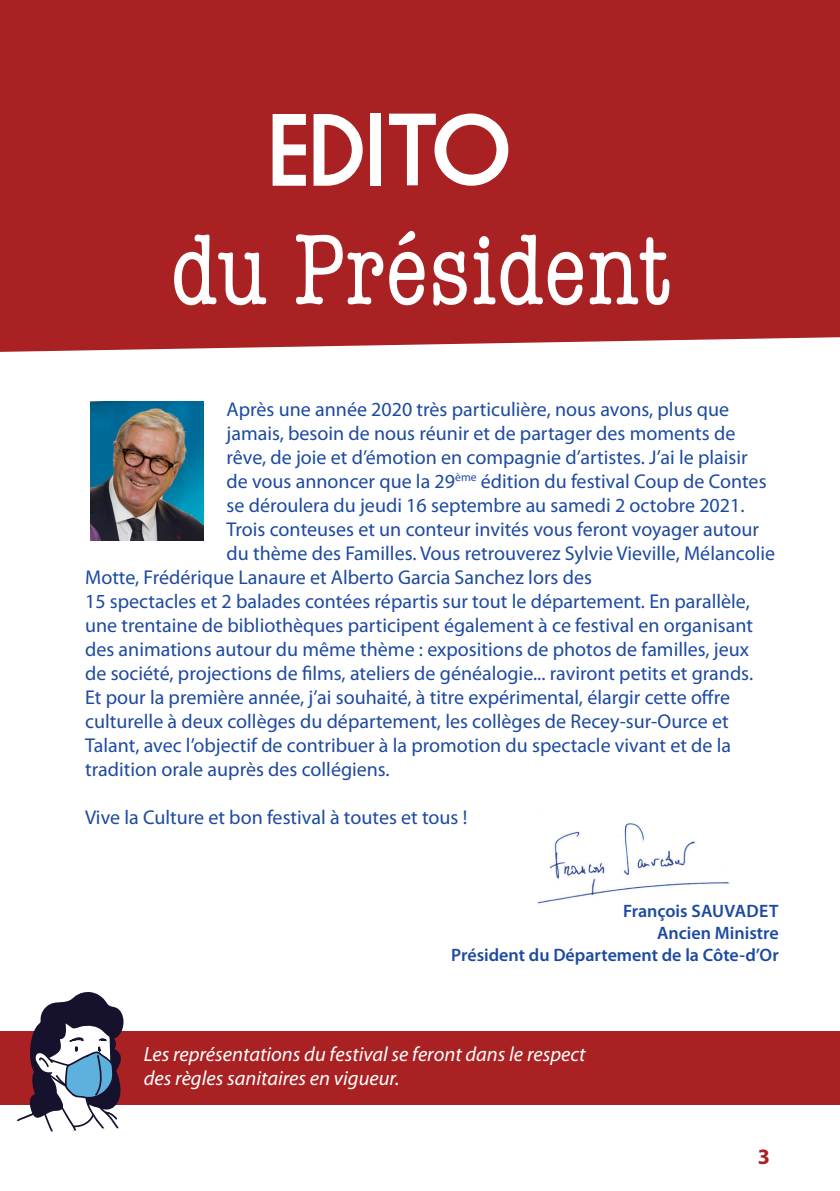
<style>
.page{position:relative;width:840px;height:1191px;background:#fff}
.page>*{position:absolute;margin:0;border:0;box-sizing:border-box;transform-origin:0 0}
.t1{font:condensed 103.6px "American Typewriter";color:#fff}
.t2{font:99.8px "Market Deco";letter-spacing:-.04em;color:#fff}
.t3{font:700 22px "Myriad Pro";color:#a92123}
.t4{font:italic 20.4px/24.6px "Myriad Pro";color:#fff}
.t5{font:20px "Myriad Pro";color:#1d4aa0}
.t6{font:600 18px "Myriad Pro";color:#1d4aa0}
</style>
<div class="page">
<div style="left:0;top:0;width:839px;height:352px;background:#a92123"></div>
<div style="left:0;top:1031px;width:839px;height:74px;background:#a92123"></div>
<svg style="left:17px;top:992px;width:107px;height:139px"></svg>
<img style="left:537px;top:821px;width:192px;height:83px">
<img style="left:91px;top:401px;width:113px;height:139px">
<p class="t2" style="left:266px;top:95px;width:249px">Edito</p>
<p class="t1" style="left:170px;top:191px;width:503px">du Président</p>
<p class="t5" style="left:226px;top:396px;width:504px">Après une année 2020 très particulière, nous avons, plus que</p>
<p class="t5" style="left:226px;top:420px;width:510px">jamais, besoin de nous réunir et de partager des moments de</p>
<p class="t5" style="left:226px;top:444px;width:522px">rêve, de joie et d’émotion en compagnie d’artistes. J’ai le plaisir</p>
<p class="t5" style="left:226px;top:468px;width:541px">de vous annoncer que la 29<sup>ème</sup> édition du festival Coup de Contes</p>
<p class="t5" style="left:226px;top:492px;width:519px">se déroulera du jeudi 16 septembre au samedi 2 octobre 2021.</p>
<p class="t5" style="left:226px;top:516px;width:533px">Trois conteuses et un conteur invités vous feront voyager autour</p>
<p class="t5" style="left:226px;top:540px;width:549px">du thème des Familles. Vous retrouverez Sylvie Vieville, Mélancolie</p>
<p class="t5" style="left:85px;top:564px;width:508px">Motte, Frédérique Lanaure et Alberto Garcia Sanchez lors des</p>
<p class="t5" style="left:85px;top:588px;width:665px">15 spectacles et 2 balades contées répartis sur tout le département. En parallèle,</p>
<p class="t5" style="left:85px;top:612px;width:669px">une trentaine de bibliothèques participent également à ce festival en organisant</p>
<p class="t5" style="left:85px;top:636px;width:665px">des animations autour du même thème : expositions de photos de familles, jeux</p>
<p class="t5" style="left:85px;top:660px;width:669px">de société, projections de films, ateliers de généalogie... raviront petits et grands.</p>
<p class="t5" style="left:85px;top:684px;width:646px">Et pour la première année, j’ai souhaité, à titre expérimental, élargir cette offre</p>
<p class="t5" style="left:85px;top:708px;width:644px">culturelle à deux collèges du département, les collèges de Recey-sur-Ource et</p>
<p class="t5" style="left:85px;top:732px;width:647px">Talant, avec l’objectif de contribuer à la promotion du spectacle vivant et de la</p>
<p class="t5" style="left:85px;top:756px;width:306px">tradition orale auprès des collégiens.</p>
<p class="t5" style="left:85px;top:804px;width:383px">Vive la Culture et bon festival à toutes et tous !</p>
<p class="t6" style="left:622px;top:899px;width:157px">François SAUVADET</p>
<p class="t6" style="left:656px;top:921px;width:123px">Ancien Ministre</p>
<p class="t6" style="left:451px;top:943px;width:329px">Président du Département de la Côte-d’Or</p>
<p class="t4" style="left:144px;top:1041px;width:443px">Les représentations du festival se feront dans le respect des règles sanitaires en vigueur.</p>
<p class="t3" style="left:757px;top:1142px;width:14px">3</p>
</div>
